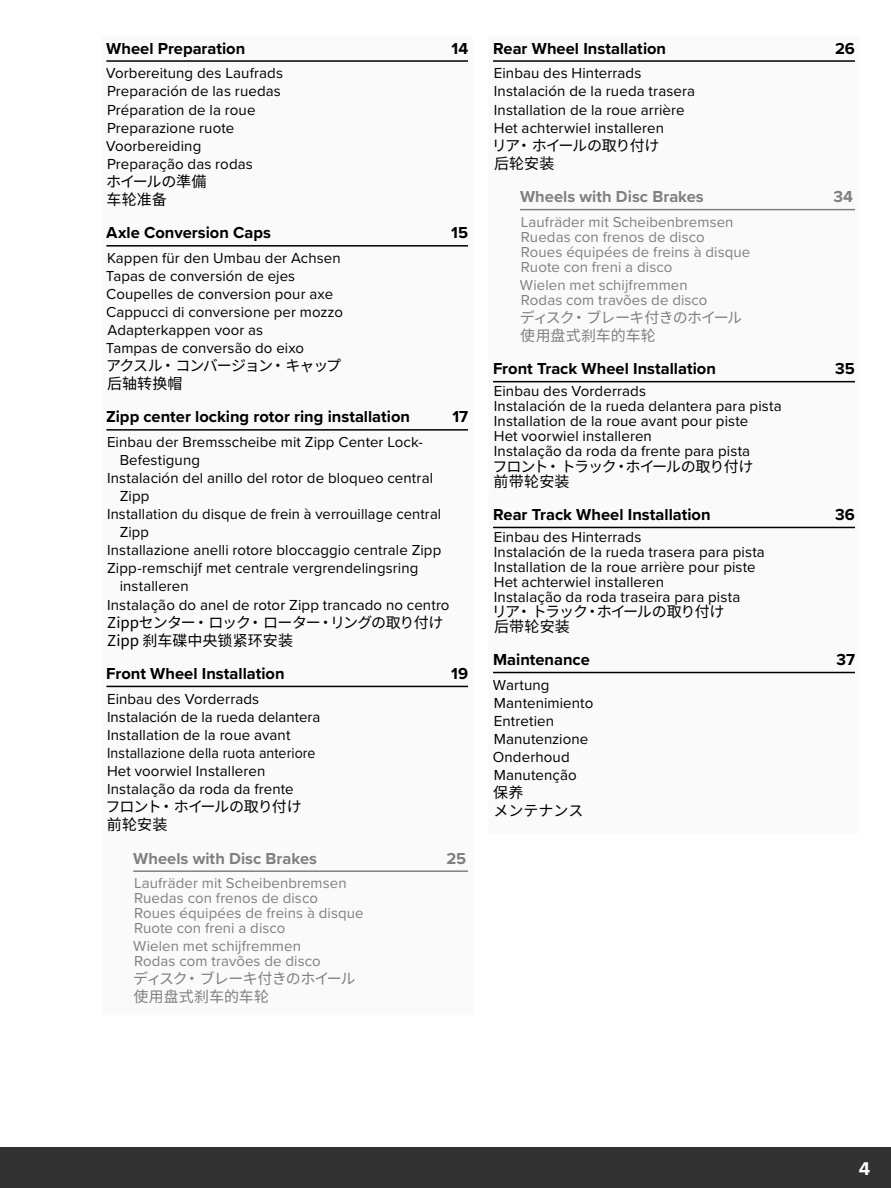
<style>
.page{position:relative;width:891px;height:1188px;background:#fff}
.page>*{position:absolute;margin:0;border:0;box-sizing:border-box;transform-origin:0 0}
.t1{font:700 19.2px "Proxima Nova";color:#fff}
.t2{font:700 16.5px "Proxima Nova";color:#000}
.t3{font:700 16.5px "Proxima Nova";color:#808080}
.t4{font:15px/18.1px "Proxima Nova";letter-spacing:.005em;color:#000}
.t5{font:15px/15px "Proxima Nova";letter-spacing:.005em;color:#808080}
.t6{font:15px "Noto Sans CJ Kjp";letter-spacing:-.07em;color:#000}
.t7{font:15px "Noto Sans CJ Ksc";letter-spacing:.005em;color:#000}
.t8{font:15px "Noto Sans CJ Kjp";letter-spacing:-.04em;color:#000}
.t9{font:15px "Noto Sans CJ Kjp";letter-spacing:-.06em;color:#808080}
.t10{font:15px "Noto Sans CJ Ksc";letter-spacing:.005em;color:#808080}
</style>
<div class="page">
<div style="left:0;top:1148px;width:891px;height:40px;background:#323232"></div>
<svg style="left:106px;top:60px;width:363px;height:812px"></svg>
<svg style="left:493px;top:60px;width:362px;height:614px"></svg>
<p class="t2" style="left:106px;top:36px;width:141px">Wheel Preparation</p>
<p class="t2" style="left:452px;top:36px;width:18px">14</p>
<p class="t4" style="left:106px;top:64px;width:179px">Vorbereitung des Laufrads<br>Preparación de las ruedas<br>Préparation de la roue<br>Preparazione ruote<br>Voorbereiding<br>Preparação das rodas</p>
<p class="t8" style="left:106px;top:173px;width:102px">ホイールの準備</p>
<p class="t7" style="left:106px;top:191px;width:62px">车轮准备</p>
<p class="t2" style="left:106px;top:220px;width:166px">Axle Conversion Caps</p>
<p class="t2" style="left:451px;top:220px;width:18px">15</p>
<p class="t4" style="left:106px;top:248px;width:239px">Kappen für den Umbau der Achsen<br>Tapas de conversión de ejes<br>Coupelles de conversion pour axe<br>Cappucci di conversione per mozzo<br>Adapterkappen voor as<br>Tampas de conversão do eixo</p>
<p class="t6" style="left:106px;top:357px;width:236px">アクスル・コンバージョン・キャップ</p>
<p class="t7" style="left:107px;top:375px;width:77px">后轴转换帽</p>
<p class="t2" style="left:106px;top:405px;width:305px">Zipp center locking rotor ring installation</p>
<p class="t2" style="left:453px;top:405px;width:17px">17</p>
<p class="t4" style="left:107px;top:432px;width:318px">Einbau der Bremsscheibe mit Zipp Center Lock-</p>
<p class="t4" style="left:120px;top:450px;width:82px">Befestigung</p>
<p class="t4" style="left:107px;top:468px;width:328px">Instalación del anillo del rotor de bloqueo central</p>
<p class="t4" style="left:120px;top:487px;width:31px">Zipp</p>
<p class="t4" style="left:107px;top:505px;width:336px">Installation du disque de frein à verrouillage central</p>
<p class="t4" style="left:120px;top:523px;width:31px">Zipp</p>
<p class="t4" style="left:107px;top:541px;width:336px">Installazione anelli rotore bloccaggio centrale Zipp</p>
<p class="t4" style="left:107px;top:559px;width:313px">Zipp-remschijf met centrale vergrendelingsring</p>
<p class="t4" style="left:120px;top:577px;width:70px">installeren</p>
<p class="t4" style="left:107px;top:595px;width:344px">Instalação do anel de rotor Zipp trancado no centro</p>
<p class="t8" style="left:107px;top:614px;width:338px">Zippセンター・ロック・ローター・リングの取り付け</p>
<p class="t7" style="left:107px;top:632px;width:187px">Zipp 刹车碟中央锁紧环安装</p>
<p class="t2" style="left:106px;top:661px;width:180px">Front Wheel Installation</p>
<p class="t2" style="left:451px;top:661px;width:18px">19</p>
<p class="t4" style="left:107px;top:689px;width:215px">Einbau des Vorderrads<br>Instalación de la rueda delantera<br>Installation de la roue avant<br>Installazione della ruota anteriore<br>Het voorwiel Installeren<br>Instalação da roda da frente</p>
<p class="t6" style="left:106px;top:798px;width:198px">フロント・ホイールの取り付け</p>
<p class="t7" style="left:107px;top:816px;width:62px">前轮安装</p>
<p class="t3" style="left:133px;top:846px;width:185px">Wheels with Disc Brakes</p>
<p class="t3" style="left:446px;top:846px;width:21px">25</p>
<p class="t5" style="left:134px;top:875px;width:231px">Laufräder mit Scheibenbremsen<br>Ruedas con frenos de disco<br>Roues équipées de freins à disque<br>Ruote con freni a disco</p>
<p class="t5" style="left:133px;top:938px;width:189px">Wielen met schijfremmen<br>Rodas com travões de disco</p>
<p class="t9" style="left:133px;top:971px;width:224px">ディスク・ブレーキ付きのホイール</p>
<p class="t10" style="left:133px;top:989px;width:137px">使用盘式刹车的车轮</p>
<p class="t2" style="left:493px;top:36px;width:175px">Rear Wheel Installation</p>
<p class="t2" style="left:835px;top:36px;width:21px">26</p>
<p class="t4" style="left:494px;top:64px;width:203px">Einbau des Hinterrads<br>Instalación de la rueda trasera<br>Installation de la roue arrière<br>Het achterwiel installeren</p>
<p class="t6" style="left:492px;top:137px;width:169px">リア・ホイールの取り付け</p>
<p class="t7" style="left:494px;top:155px;width:62px">后轮安装</p>
<p class="t3" style="left:520px;top:184px;width:185px">Wheels with Disc Brakes</p>
<p class="t3" style="left:833px;top:184px;width:21px">34</p>
<p class="t5" style="left:521px;top:214px;width:231px">Laufräder mit Scheibenbremsen<br>Ruedas con frenos de disco<br>Roues équipées de freins à disque<br>Ruote con freni a disco</p>
<p class="t5" style="left:520px;top:277px;width:189px">Wielen met schijfremmen<br>Rodas com travões de disco</p>
<p class="t9" style="left:520px;top:309px;width:224px">ディスク・ブレーキ付きのホイール</p>
<p class="t10" style="left:520px;top:327px;width:137px">使用盘式刹车的车轮</p>
<p class="t2" style="left:493px;top:356px;width:224px">Front Track Wheel Installation</p>
<p class="t2" style="left:835px;top:356px;width:21px">35</p>
<p class="t4" style="left:494px;top:383px;width:289px;line-height:15px">Einbau des Vorderrads<br>Instalación de la rueda delantera para pista Installation de la roue avant pour piste<br>Het voorwiel installeren<br>Instalação da roda da frente para pista</p>
<p class="t6" style="left:492px;top:458px;width:263px">フロント・トラック・ホイールの取り付け</p>
<p class="t7" style="left:494px;top:473px;width:78px">前带轮安装</p>
<p class="t2" style="left:493px;top:502px;width:219px">Rear Track Wheel Installation</p>
<p class="t2" style="left:835px;top:502px;width:21px">36</p>
<p class="t4" style="left:494px;top:529px;width:273px;line-height:15px">Einbau des Hinterrads<br>Instalación de la rueda trasera para pista Installation de la roue arrière pour piste Het achterwiel installeren<br>Instalação da roda traseira para pista</p>
<p class="t6" style="left:492px;top:603px;width:234px">リア・トラック・ホイールの取り付け</p>
<p class="t7" style="left:494px;top:618px;width:77px">后带轮安装</p>
<p class="t2" style="left:493px;top:647px;width:98px">Maintenance</p>
<p class="t2" style="left:836px;top:647px;width:20px">37</p>
<p class="t4" style="left:493px;top:675px;width:102px">Wartung<br>Mantenimiento<br>Entretien<br>Manutenzione<br>Onderhoud<br>Manutenção</p>
<p class="t7" style="left:493px;top:784px;width:32px">保养</p>
<p class="t6" style="left:493px;top:802px;width:91px">メンテナンス</p>
<p class="t1" style="left:859px;top:1154px;width:13px">4</p>
</div>
